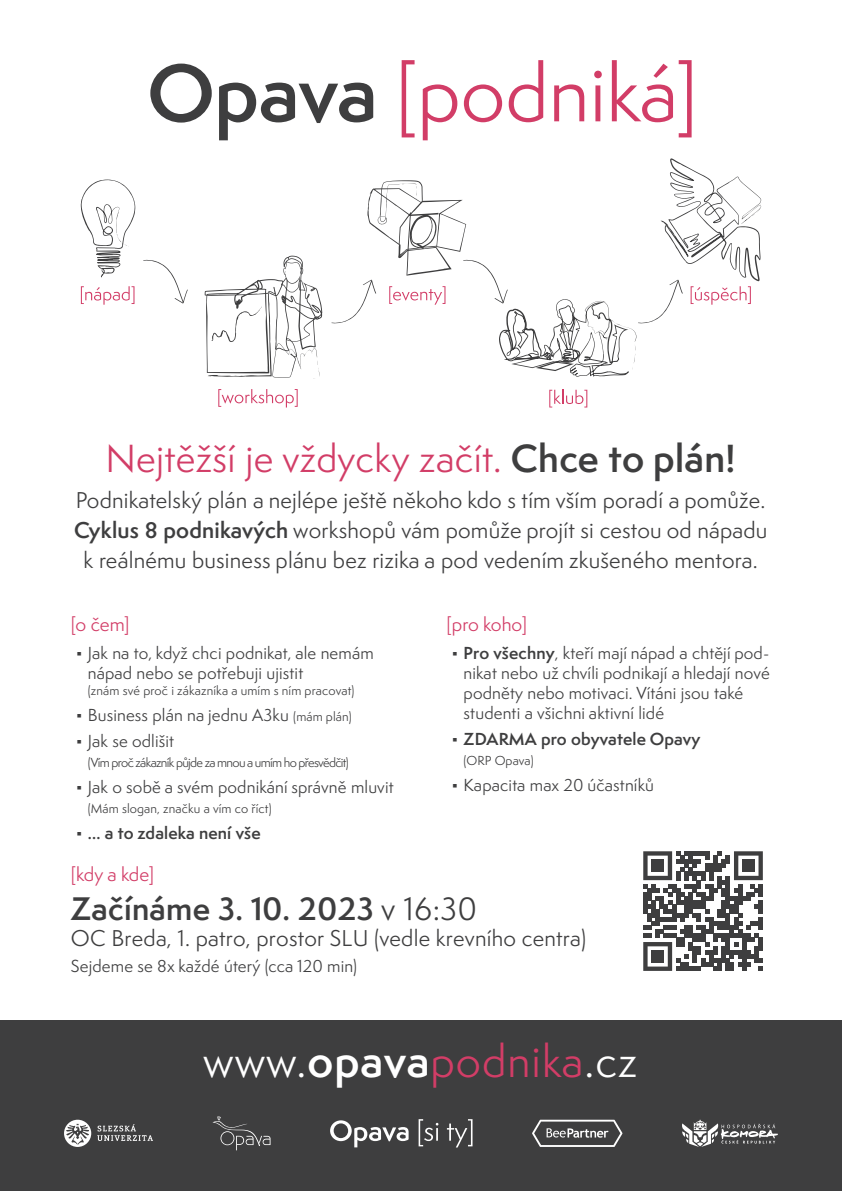
<style>
.page{position:relative;width:842px;height:1191px;background:#fff}
.page>*{position:absolute;margin:0;border:0;box-sizing:border-box;transform-origin:0 0}
.t1{font:42px "Semplicita Pro";letter-spacing:.025em;color:#fff}
.t2{font:36px "Semplicita Pro";letter-spacing:.01em;color:#d23d67}
.t3{font:600 30px "Semplicita Pro";letter-spacing:.01em;color:#3e3e3f}
.t4{font:21px/30px "Semplicita Pro";letter-spacing:.01em;color:#3e3e3f;text-align:center}
.t5{font:18px "Semplicita Pro";color:#d23d67}
.t6{font:16px/20px "Semplicita Pro";letter-spacing:.01em;color:#3e3e3f}
.t7{font:600 16px "Semplicita Pro";letter-spacing:.01em;color:#3e3e3f}
.t8{font:12px "Semplicita Pro";letter-spacing:.01em;color:#3e3e3f}
.t9{font:12px "Semplicita Pro";letter-spacing:-.055em;color:#3e3e3f}
.s1{font-weight:600;color:#3e3e3f}
.s2{font-weight:600}
.s3{font-family:"Times New Roman"}
.s4{font-size:12px}
.s5{font-family:"Times New Roman";font-weight:400}
.s6{font-weight:400}
.s7{color:#d23d67}
</style>
<div class="page">
<div style="left:0;top:1020px;width:842px;height:171px;background:#3e3e3f"></div>
<svg style="left:150px;top:64px;width:62px;height:59px"></svg>
<svg style="left:219px;top:83px;width:154px;height:57px"></svg>
<svg style="left:402px;top:60px;width:13px;height:77px"></svg>
<svg style="left:423px;top:84px;width:34px;height:56px"></svg>
<svg style="left:464px;top:84px;width:38px;height:38px"></svg>
<svg style="left:509px;top:60px;width:34px;height:62px"></svg>
<svg style="left:554px;top:84px;width:30px;height:37px"></svg>
<svg style="left:594px;top:71px;width:8px;height:50px"></svg>
<svg style="left:612px;top:60px;width:61px;height:62px"></svg>
<svg style="left:679px;top:60px;width:13px;height:77px"></svg>
<svg style="left:97px;top:1124px;width:56px;height:17px"></svg>
<svg style="left:64px;top:1119px;width:27px;height:28px"></svg>
<svg style="left:682px;top:1119px;width:96px;height:28px"></svg>
<svg style="left:212px;top:1116px;width:59px;height:34px"></svg>
<svg style="left:532px;top:1119px;width:90px;height:28px"></svg>
<svg style="left:330px;top:1120px;width:79px;height:27px"></svg>
<svg style="left:419px;top:1119px;width:19px;height:27px"></svg>
<svg style="left:447px;top:1119px;width:25px;height:28px"></svg>
<svg style="left:643px;top:851px;width:120px;height:120px"></svg>
<div style="left:651px;top:859px;width:13px;height:13px;background:#3e3e3f"></div>
<div style="left:742px;top:859px;width:13px;height:13px;background:#3e3e3f"></div>
<div style="left:651px;top:950px;width:13px;height:12px;background:#3e3e3f"></div>
<svg style="left:81px;top:180px;width:54px;height:98px"></svg>
<svg style="left:81px;top:286px;width:53px;height:19px"></svg>
<svg style="left:549px;top:390px;width:38px;height:17px"></svg>
<svg style="left:143px;top:260px;width:45px;height:44px"></svg>
<svg style="left:218px;top:389px;width:80px;height:18px"></svg>
<svg style="left:205px;top:256px;width:118px;height:123px"></svg>
<svg style="left:331px;top:158px;width:431px;height:219px"></svg>
<h2 class="t2" style="left:106px;top:443px;width:631px">Nejtěžší je vždycky začít. <span class="s1">Chce to plán!</span></h2>
<h3 class="t4" style="left:74px;top:487px;width:695px">Podnikatelský plán a nejlépe ještě někoho kdo s tím vším poradí a pomůže.<br><span class="s2">Cyklus 8 podnikavých</span> workshopů vám pomůže projít si cestou od nápadu k reálnému business plánu bez rizika a pod vedením zkušeného mentora.</h3>
<p class="t5" style="left:71px;top:617px;width:60px">[o čem]</p>
<p class="t6" style="left:88px;top:644px;width:287px;text-indent:-11px"><span class="s3">▪</span> Jak na to, když chci podnikat, ale nemám nápad nebo se potřebuji ujistit</p>
<p class="t8" style="left:88px;top:685px;width:268px">(znám své proč i zákazníka a umím s ním pracovat)</p>
<p class="t6" style="left:77px;top:706px;width:277px"><span class="s3">▪</span> Business plán na jednu A3ku <span class="s4">(mám plán)</span></p>
<p class="t6" style="left:77px;top:732px;width:99px"><span class="s3">▪</span> Jak se odlišit</p>
<p class="t9" style="left:88px;top:757px;width:262px">(Vím proč zákazník půjde za mnou a umím ho přesvědčit)</p>
<p class="t6" style="left:77px;top:778px;width:319px"><span class="s3">▪</span> Jak o sobě a svém podnikání správně mluvit</p>
<p class="t8" style="left:88px;top:803px;width:185px">(Mám slogan, značku a vím co říct)</p>
<p class="t7" style="left:77px;top:826px;width:186px"><span class="s5">▪</span> ... a to zdaleka není vše</p>
<p class="t5" style="left:447px;top:617px;width:82px">[pro koho]</p>
<p class="t6" style="left:464px;top:644px;width:308px;text-indent:-11px"><span class="s3">▪</span> <span class="s2">Pro všechny</span>, kteří mají nápad a chtějí pod&shy;nikat nebo už chvíli podnikají a hledají nové podněty nebo motivaci. Vítáni jsou také studenti a všichni aktivní lidé</p>
<p class="t7" style="left:452px;top:732px;width:250px"><span class="s5">▪</span> ZDARMA pro obyvatele Opavy</p>
<p class="t8" style="left:464px;top:755px;width:72px">(ORP Opava)</p>
<p class="t6" style="left:452px;top:776px;width:203px"><span class="s3">▪</span> Kapacita max 20 účastníků</p>
<p class="t5" style="left:71px;top:866px;width:85px">[kdy a kde]</p>
<h3 class="t3" style="left:71px;top:896px;width:408px">Začínáme 3. 10. 2023 <span class="s6">v 16:30</span></h3>
<h3 class="t4" style="left:71px;top:924px;width:517px">OC Breda, 1. patro, prostor SLU (vedle krevního centra)</h3>
<p class="t6" style="left:71px;top:957px;width:288px">Sejdeme se 8x každé úterý (cca 120 min)</p>
<h1 class="t1" style="left:203px;top:1043px;width:436px">www.<span class="s2">opava</span><span class="s7">podnika</span>.cz</h1>
</div>
